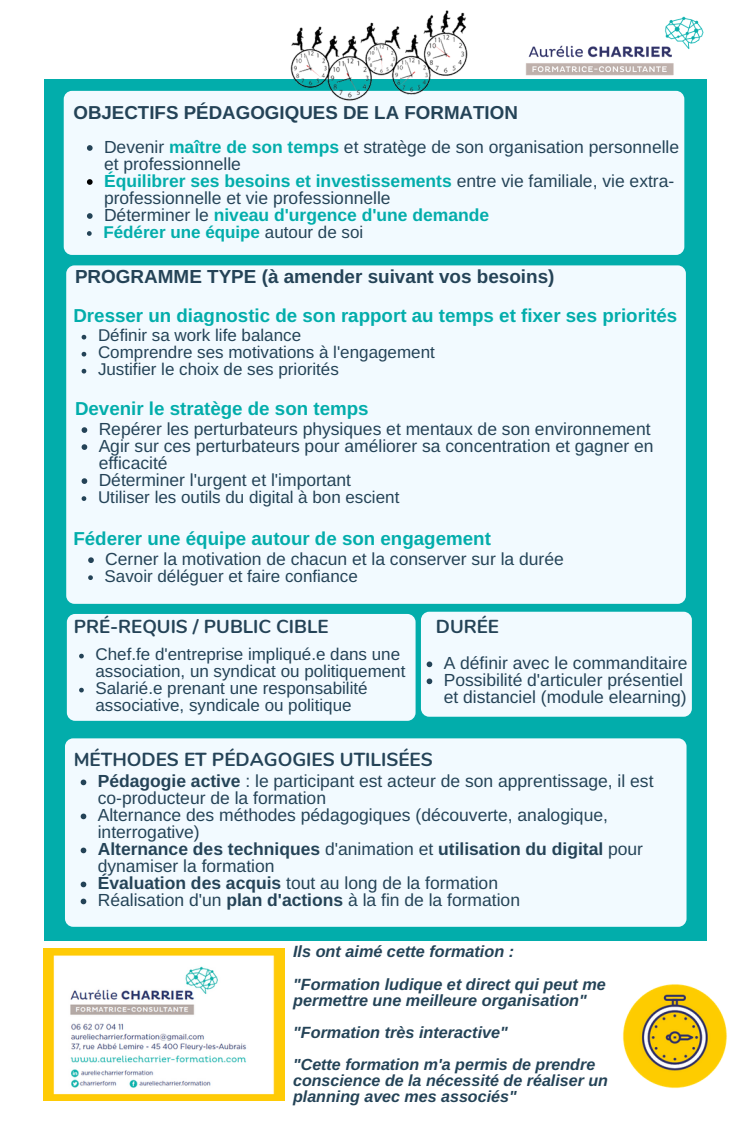
<style>
.page{position:relative;width:750px;height:1125px;background:#fff}
.page>*{position:absolute;margin:0;border:0;box-sizing:border-box;transform-origin:0 0}
.t1{font:700 18.88px "Arimo";color:#244357}
.t2{font:700 18.88px "Nunito";color:#244357}
.t3{font:700 18.75px "Arimo";color:#02adab}
.t4{font:700 18.75px "Arimo";color:#244357}
.t5{font:700 18.75px "Nunito";color:#244357}
.t6{font:17.5px/17px "Arimo";color:#244357}
.t7{font:17px/17px "Arimo";color:#244357}
.t8{font:700 17px "Arimo";color:#02adab}
.t9{font:italic 700 16.25px/32.1px "Arimo";color:#244357}
.t10{font:italic 700 16.12px/16.1px "Arimo";color:#244357}
.s1{font-weight:700;color:#02adab}
.s2{font-weight:400;color:#244357}
.s3{font-weight:700}
</style>
<div class="page">
<div style="left:44px;top:79px;width:663px;height:862px;background:#02adab"></div>
<div style="left:64px;top:91px;width:620px;height:164px;background:#f2faff;border-radius:8px"></div>
<div style="left:66px;top:265px;width:620px;height:339px;background:#f2faff;border-radius:8px"></div>
<div style="left:67px;top:614px;width:349px;height:107px;background:#f2faff;border-radius:8px"></div>
<img style="left:525px;top:16px;width:179px;height:60px">
<div style="left:421px;top:612px;width:271px;height:105px;background:#f2faff;border-radius:8px"></div>
<div style="left:65px;top:738px;width:622px;height:189px;background:#f2faff;border-radius:8px"></div>
<svg style="left:427px;top:661px;width:5px;height:6px"></svg>
<svg style="left:427px;top:679px;width:5px;height:5px"></svg>
<svg style="left:79px;top:654px;width:5px;height:4px"></svg>
<svg style="left:79px;top:688px;width:5px;height:4px"></svg>
<svg style="left:87px;top:145px;width:6px;height:6px"></svg>
<svg style="left:87px;top:179px;width:6px;height:6px"></svg>
<svg style="left:87px;top:213px;width:6px;height:6px"></svg>
<svg style="left:87px;top:231px;width:5px;height:5px"></svg>
<svg style="left:82px;top:335px;width:4px;height:5px"></svg>
<svg style="left:82px;top:352px;width:4px;height:5px"></svg>
<svg style="left:82px;top:369px;width:4px;height:5px"></svg>
<svg style="left:82px;top:427px;width:5px;height:6px"></svg>
<svg style="left:82px;top:444px;width:5px;height:6px"></svg>
<svg style="left:82px;top:478px;width:5px;height:6px"></svg>
<svg style="left:82px;top:496px;width:4px;height:5px"></svg>
<svg style="left:81px;top:780px;width:5px;height:5px"></svg>
<svg style="left:81px;top:814px;width:5px;height:5px"></svg>
<svg style="left:81px;top:848px;width:5px;height:5px"></svg>
<svg style="left:81px;top:882px;width:5px;height:5px"></svg>
<svg style="left:81px;top:899px;width:5px;height:5px"></svg>
<img style="left:44px;top:948px;width:241px;height:153px">
<svg style="left:88px;top:557px;width:6px;height:6px"></svg>
<svg style="left:88px;top:575px;width:5px;height:5px"></svg>
<img style="left:622px;top:984px;width:105px;height:105px">
<img style="left:291px;top:10px;width:177px;height:91px">
<p class="t4" style="left:73px;top:102px;width:446px">OBJECTIFS PÉDAGOGIQUES DE LA FORMATION</p>
<p class="t6" style="left:104px;top:138px;width:577px">Devenir <span class="s1">maître de son temps</span> et stratège de son organisation personnelle et professionnelle<br><span class="s1">Équilibrer ses besoins et investissements</span> entre vie familiale, vie extra&shy;professionnelle et vie professionnelle<br>Déterminer le <span class="s1">niveau d'urgence d'une demande</span></p>
<p class="t8" style="left:103px;top:222px;width:261px">Fédérer une équipe <span class="s2">autour de soi</span></p>
<p class="t1" style="left:75px;top:266px;width:481px">PROGRAMME TYPE (à amender suivant vos besoins)</p>
<p class="t3" style="left:73px;top:305px;width:605px">Dresser un diagnostic de son rapport au temps et fixer ses priorités</p>
<p class="t7" style="left:98px;top:327px;width:338px">Définir sa work life balance<br>Comprendre ses motivations à l'engagement<br>Justifier le choix de ses priorités</p>
<p class="t3" style="left:75px;top:398px;width:295px">Devenir le stratège de son temps</p>
<p class="t6" style="left:99px;top:420px;width:556px">Repérer les perturbateurs physiques et mentaux de son environnement Agir sur ces perturbateurs pour améliorer sa concentration et gagner en efficacité<br>Déterminer l'urgent et l'important</p>
<p class="t7" style="left:98px;top:488px;width:303px">Utiliser les outils du digital à bon escient</p>
<p class="t3" style="left:73px;top:528px;width:419px">Féderer une équipe autour de son engagement</p>
<p class="t6" style="left:105px;top:550px;width:460px">Cerner la motivation de chacun et la conserver sur la durée</p>
<p class="t7" style="left:105px;top:568px;width:255px">Savoir déléguer et faire confiance</p>
<p class="t5" style="left:74px;top:614px;width:256px">PRÉ-REQUIS / PUBLIC CIBLE</p>
<p class="t7" style="left:96px;top:646px;width:311px">Chef.fe d'entreprise impliqué.e dans une association, un syndicat ou politiquement Salarié.e prenant une responsabilité associative, syndicale ou politique</p>
<p class="t5" style="left:436px;top:614px;width:64px">DURÉE</p>
<p class="t6" style="left:444px;top:654px;width:245px">A définir avec le commanditaire<br>Possibilité d'articuler présentiel et distanciel (module elearning)</p>
<p class="t2" style="left:74px;top:746px;width:361px">MÉTHODES ET PÉDAGOGIES UTILISÉES</p>
<p class="t6" style="left:98px;top:773px;width:557px"><span class="s3">Pédagogie active</span> : le participant est acteur de son apprentissage, il est co-producteur de la formation<br>Alternance des méthodes pédagogiques (découverte, analogique, interrogative)<br><span class="s3">Alternance des techniques</span> d'animation et <span class="s3">utilisation du digital</span> pour dynamiser la formation<br><span class="s3">Évaluation des acquis</span> tout au long de la formation<br>Réalisation d'un <span class="s3">plan d'actions</span> à la fin de la formation</p>
<p class="t9" style="left:293px;top:936px;width:314px">Ils ont aimé cette formation :<br>"Formation ludique et direct qui peut me</p>
<p class="t9" style="left:293px;top:984px;width:295px">permettre une meilleure organisation" "Formation très interactive"</p>
<p class="t10" style="left:293px;top:1056px;width:316px">"Cette formation m'a permis de prendre conscience de la nécessité de réaliser un planning avec mes associés"</p>
</div>
